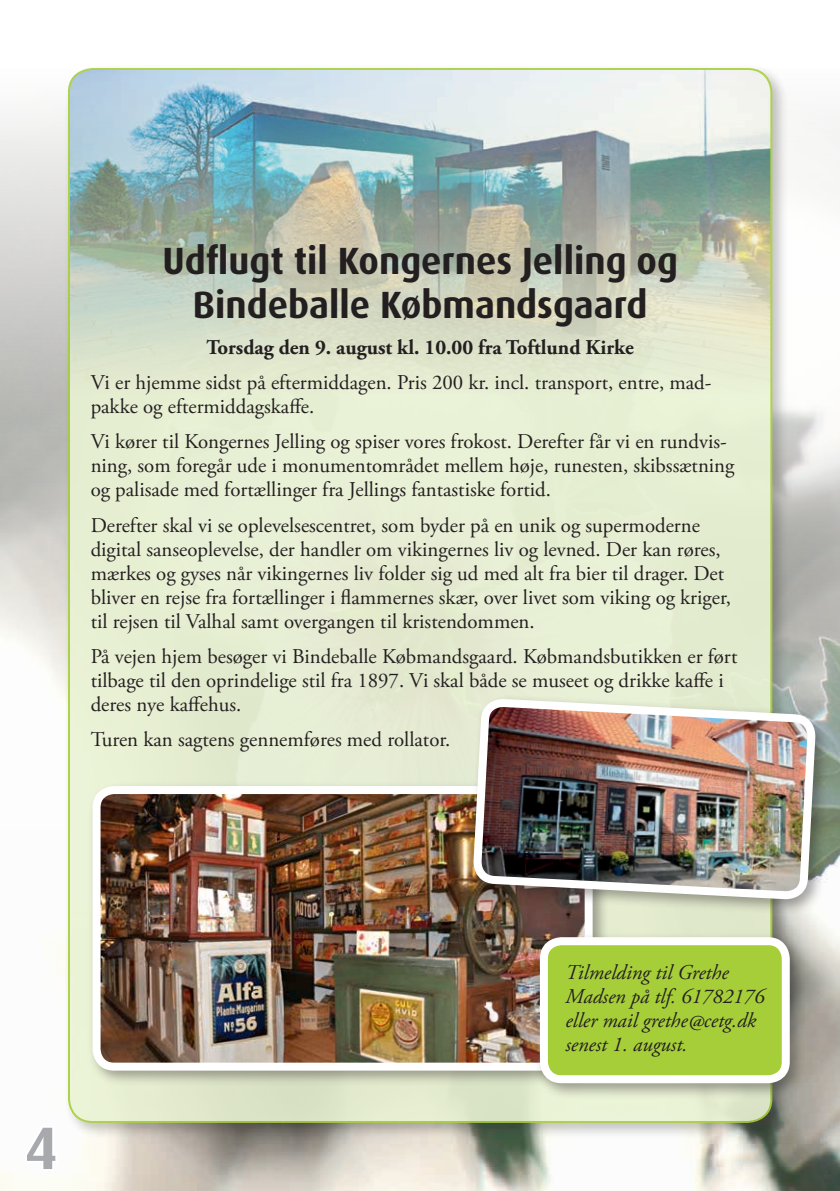
<style>
.page{position:relative;width:840px;height:1191px;background:#fff}
.page>*{position:absolute;margin:0;border:0;box-sizing:border-box;transform-origin:0 0}
.t1{font:700 60px "Dax";color:#a8a9ad}
.t2{font:700 38px/43px "Dax";color:#231f20;text-align:center}
.t3{font:21px/24px "Adobe Garamond Pro";color:#231f20}
.t4{font:italic 21px/24px "Adobe Garamond Pro";color:#231f20}
.t5{font:700 21px "Adobe Garamond Pro";color:#231f20}
</style>
<div class="page">
<img style="left:0;top:113px;width:839px;height:1078px">
<svg style="left:23px;top:1123px;width:36px;height:50px"></svg>
<div style="left:63px;top:63px;width:725px;height:1076px;background:#231f20;opacity:.3"></div>
<div style="left:69px;top:69px;width:702px;height:1053px;background:#eaf3d4;border-radius:23px"></div>
<img style="left:69px;top:69px;width:702px;height:313px">
<div style="left:87px;top:780px;width:521px;height:306px;background:#231f20;opacity:.4"></div>
<img style="left:96px;top:790px;width:373px;height:276px">
<div style="left:92px;top:786px;width:500px;height:284px;border:8px solid #fff;border-radius:18px"></div>
<div style="left:468px;top:694px;width:363px;height:221px;background:#231f20;opacity:.4"></div>
<img style="left:469px;top:431px;width:350px;height:736px">
<div style="left:534px;top:932px;width:271px;height:167px;background:#231f20;opacity:.4"></div>
<div style="left:543px;top:941px;width:242px;height:138px;background:#a6ce39;border-radius:18px"></div>
<div style="left:539px;top:937px;width:250px;height:146px;border:8px solid #fff;border-radius:18px"></div>
<h2 class="t2" style="left:162px;top:240px;width:516px">Udflugt til Kongernes Jelling og<br>Bindeballe Købmandsgaard</h2>
<p class="t5" style="left:206px;top:335px;width:428px">Torsdag den 9. august kl. 10.00 fra Toftlund Kirke</p>
<p class="t3" style="left:91px;top:371px;width:622px">Vi er hjemme sidst på eftermiddagen. Pris 200 kr. incl. transport, entre, mad&shy;pakke og eftermiddagskaffe.</p>
<p class="t3" style="left:91px;top:430px;width:645px">Vi kører til Kongernes Jelling og spiser vores frokost. Derefter får vi en rundvis&shy;ning, som foregår ude i monumentområdet mellem høje, runesten, skibssætning og palisade med fortællinger fra Jellings fantastiske fortid.</p>
<p class="t3" style="left:91px;top:513px;width:641px">Derefter skal vi se oplevelsescentret, som byder på en unik og supermoderne digital sanseoplevelse, der handler om vikingernes liv og levned. Der kan røres, mærkes og gyses når vikingernes liv folder sig ud med alt fra bier til drager. Det bliver en rejse fra fortællinger i flammernes skær, over livet som viking og kriger, til rejsen til Valhal samt overgangen til kristendommen.</p>
<p class="t3" style="left:91px;top:645px;width:648px">På vejen hjem besøger vi Bindeballe Købmandsgaard. Købmandsbutikken er ført tilbage til den oprindelige stil fra 1897. Vi skal både se museet og drikke kaffe i deres nye kaffehus.</p>
<p class="t3" style="left:91px;top:728px;width:361px">Turen kan sagtens gennemføres med rollator.</p>
<h1 class="t1" style="left:24px;top:1114px;width:35px">4</h1>
<p class="t4" style="left:565px;top:961px;width:200px">Tilmelding til Grethe<br>Madsen på tlf. 61782176 eller mail grethe@cetg.dk senest 1. august.</p>
</div>
